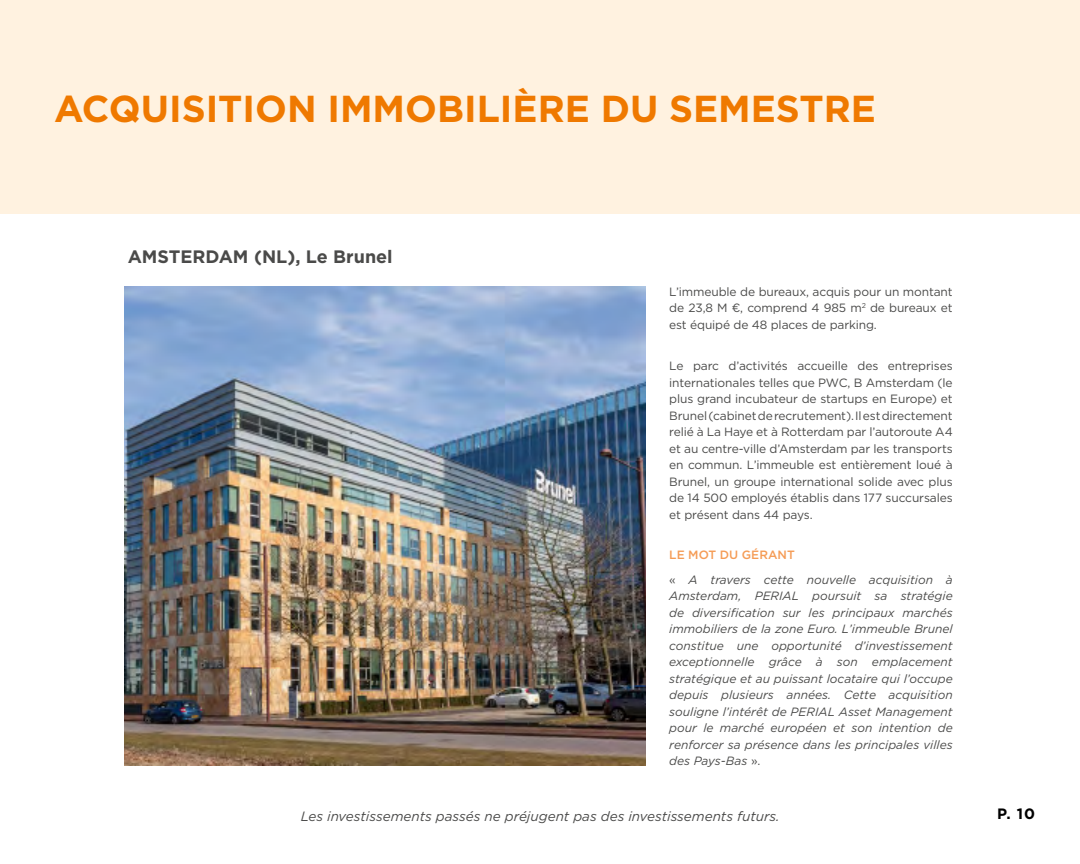
<style>
.page{position:relative;width:1080px;height:864px;background:#fff}
.page>*{position:absolute;margin:0;border:0;box-sizing:border-box;transform-origin:0 0}
.t1{font:700 37.5px "Gotham";color:#ef7900}
.t2{font:700 18px "Gotham";color:#4a4a49}
.t3{font:700 15px "Gotham";color:#000}
.t4{font:italic 13.5px "Gotham";color:#4a4a49}
.t5{font:12px/16.5px "Gotham";letter-spacing:-.01em;color:#4a4a49;text-align:justify}
.t6{font:italic 12px/16.5px "Gotham";color:#4a4a49}
.s1{font-weight:500;font-style:normal;color:#f59c56}
.s2{font-style:normal}
</style>
<div class="page">
<div style="left:0;top:0;width:1080px;height:214px;background:#fff2e0"></div>
<img style="left:125px;top:286px;width:521px;height:479px">
<h1 class="t1" style="left:54px;top:84px;width:823px">ACQUISITION IMMOBILIÈRE DU SEMESTRE</h1>
<h2 class="t2" style="left:128px;top:245px;width:266px">AMSTERDAM (NL), Le Brunel</h2>
<p class="t5" style="left:669px;top:283px;width:285px">L’immeuble de bureaux, acquis pour un montant de 23,8 M €, comprend 4 985 m<sup>2</sup> de bureaux et est équipé de 48 places de parking.</p>
<p class="t5" style="left:669px;top:358px;width:285px">Le parc d’activités accueille des entreprises internationales telles que PWC, B Amsterdam (le plus grand incubateur de startups en Europe) et Brunel (cabinet de recrutement). Il est directement relié à La Haye et à Rotterdam par l’autoroute A4 et au centre-ville d’Amsterdam par les transports en commun. L’immeuble est entièrement loué à Brunel, un groupe international solide avec plus de 14 500 employés établis dans 177 succursales et présent dans 44 pays.</p>
<p class="t6" style="left:669px;top:541px;width:285px;line-height:25px"><span class="s1">LE MOT DU GÉRANT<br></span><span class="s2">«</span> A travers cette nouvelle acquisition à</p>
<p class="t6" style="left:669px;top:587px;width:285px;text-align:justify">Amsterdam, PERIAL poursuit sa stratégie de diversification sur les principaux marchés immobiliers de la zone Euro. L’immeuble Brunel constitue une opportunité d’investissement exceptionnelle grâce à son emplacement stratégique et au puissant locataire qui l’occupe depuis plusieurs années. Cette acquisition souligne l’intérêt de PERIAL Asset Management pour le marché européen et son intention de renforcer sa présence dans les principales villes des Pays-Bas <span class="s2">».</span></p>
<p class="t4" style="left:301px;top:807px;width:480px">Les investissements passés ne préjugent pas des investissements futurs.</p>
<p class="t3" style="left:997px;top:804px;width:39px">P. 10</p>
</div>
